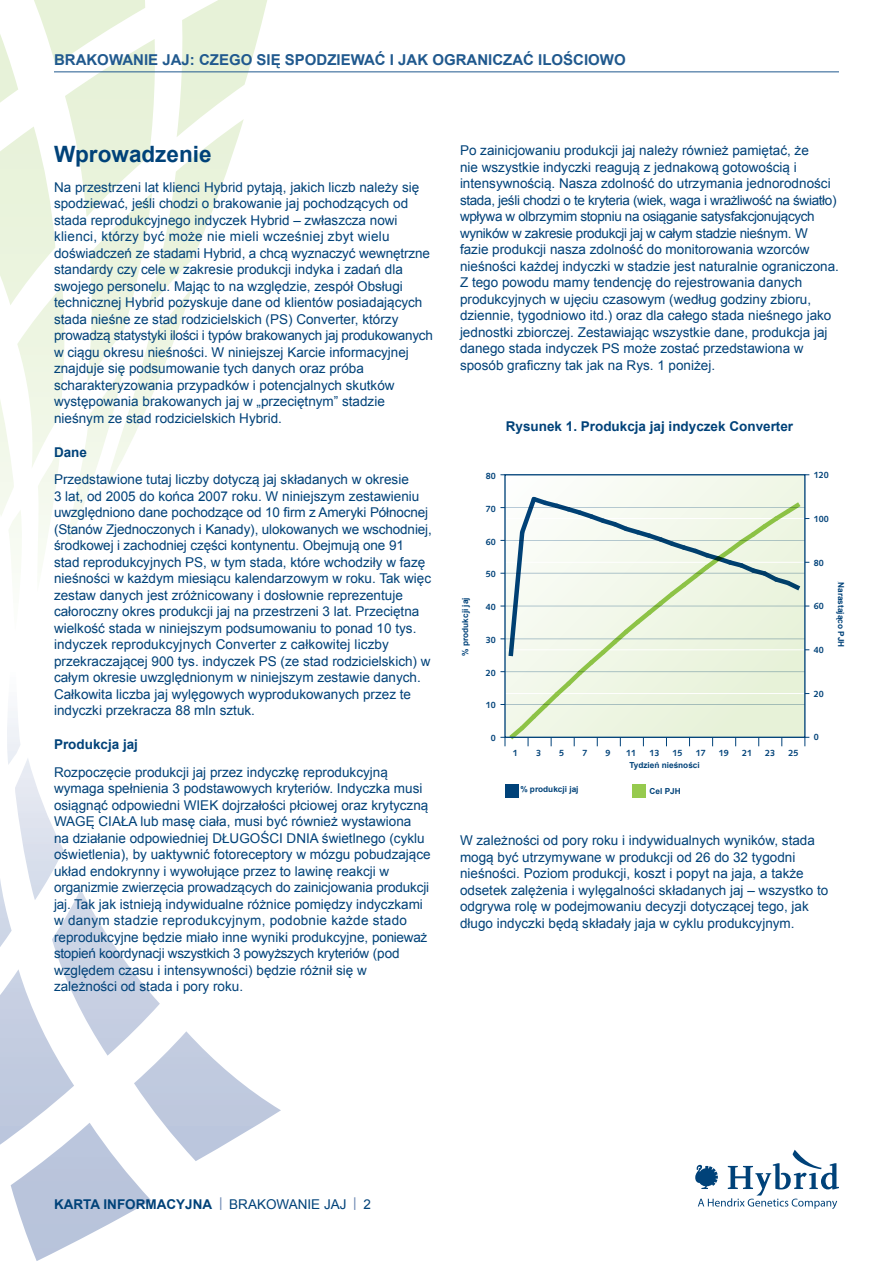
<style>
.page{position:relative;width:893px;height:1263px;background:#fff}
.page>*{position:absolute;margin:0;border:0;box-sizing:border-box;transform-origin:0 0}
.ac_top_heading{font:700 22.5px "Arial";color:#004279}
.t1{font:700 15px "Arial";color:#20598e}
.ad_body{font:13.5px/16.5px "Arial";color:#004279}
.af_image_label{font:700 13.5px "Arial";color:#004279}
.an_master_footer{font:700 13.5px "Arial";color:#004279}
.ae_para_heading{font:700 13.5px "Arial";color:#004279}
.t2{font:700 12px "Syntax";color:#004279}
.t3{font:700 9px "Syntax";color:#004279}
.ag_chart_text{font:700 8.25px "Arial";color:#004279}
.s1{font-weight:400;color:#6a86b1}
.s2{font-weight:400}
</style>
<div class="page">
<svg style="left:0;top:0;width:270px;height:568px"></svg>
<svg style="left:0;top:711px;width:281px;height:550px"></svg>
<div style="left:505px;top:475px;width:300px;height:262px;background:#f6faf1"></div>
<svg style="left:500px;top:497px;width:309px;height:249px"></svg>
<div style="left:505px;top:784px;width:13px;height:13px;background:#004279"></div>
<div style="left:632px;top:784px;width:14px;height:13px;background:#96ca4e"></div>
<svg style="left:695px;top:1150px;width:144px;height:59px"></svg>
<hr style="left:54px;top:72px;width:785px;height:1px;background:#20598e">
<p class="t1" style="left:54px;top:50px;width:573px">BRAKOWANIE JAJ: CZEGO SIĘ SPODZIEWAĆ I JAK OGRANICZAĆ ILOŚCIOWO</p>
<p class="ac_top_heading" style="left:54px;top:139px;width:159px">Wprowadzenie</p>
<p class="ad_body" style="left:54px;top:179px;width:380px">Na przestrzeni lat klienci Hybrid pytają, jakich liczb należy się spodziewać, jeśli chodzi o brakowanie jaj pochodzących od stada reprodukcyjnego indyczek Hybrid – zwłaszcza nowi klienci, którzy być może nie mieli wcześniej zbyt wielu doświadczeń ze stadami Hybrid, a chcą wyznaczyć wewnętrzne standardy czy cele w zakresie produkcji indyka i zadań dla swojego personelu. Mając to na względzie, zespół Obsługi technicznej Hybrid pozyskuje dane od klientów posiadających stada nieśne ze stad rodzicielskich (PS) Converter, którzy prowadzą statystyki ilości i typów brakowanych jaj produkowanych w ciągu okresu nieśności. W niniejszej Karcie informacyjnej znajduje się podsumowanie tych danych oraz próba scharakteryzowania przypadków i potencjalnych skutków występowania brakowanych jaj w „przeciętnym” stadzie nieśnym ze stad rodzicielskich Hybrid.</p>
<p class="ae_para_heading" style="left:54px;top:443px;width:35px">Dane</p>
<p class="ad_body" style="left:54px;top:471px;width:379px">Przedstawione tutaj liczby dotyczą jaj składanych w okresie<br>3 lat, od 2005 do końca 2007 roku. W niniejszym zestawieniu uwzględniono dane pochodzące od 10 firm z Ameryki Północnej (Stanów Zjednoczonych i Kanady), ulokowanych we wschodniej, środkowej i zachodniej części kontynentu. Obejmują one 91 stad reprodukcyjnych PS, w tym stada, które wchodziły w fazę nieśności w każdym miesiącu kalendarzowym w roku. Tak więc zestaw danych jest zróżnicowany i dosłownie reprezentuje całoroczny okres produkcji jaj na przestrzeni 3 lat. Przeciętna wielkość stada w niniejszym podsumowaniu to ponad 10 tys. indyczek reprodukcyjnych Converter z całkowitej liczby przekraczającej 900 tys. indyczek PS (ze stad rodzicielskich) w całym okresie uwzględnionym w niniejszym zestawie danych.<br>Całkowita liczba jaj wylęgowych wyprodukowanych przez te indyczki przekracza 88 mln sztuk.</p>
<p class="ae_para_heading" style="left:54px;top:736px;width:86px">Produkcja jaj</p>
<p class="ad_body" style="left:54px;top:764px;width:378px">Rozpoczęcie produkcji jaj przez indyczkę reprodukcyjną wymaga spełnienia 3 podstawowych kryteriów. Indyczka musi osiągnąć odpowiedni WIEK dojrzałości płciowej oraz krytyczną WAGĘ CIAŁA lub masę ciała, musi być również wystawiona<br>na działanie odpowiedniej DŁUGOŚCI DNIA świetlnego (cyklu oświetlenia), by uaktywnić fotoreceptory w mózgu pobudzające układ endokrynny i wywołujące przez to lawinę reakcji w organizmie zwierzęcia prowadzących do zainicjowania produkcji jaj. Tak jak istnieją indywidualne różnice pomiędzy indyczkami w danym stadzie reprodukcyjnym, podobnie każde stado reprodukcyjne będzie miało inne wyniki produkcyjne, ponieważ stopień koordynacji wszystkich 3 powyższych kryteriów (pod względem czasu i intensywności) będzie różnił się w zależności od stada i pory roku.</p>
<p class="ad_body" style="left:460px;top:142px;width:380px">Po zainicjowaniu produkcji jaj należy również pamiętać, że<br>nie wszystkie indyczki reagują z jednakową gotowością i intensywnością. Nasza zdolność do utrzymania jednorodności stada, jeśli chodzi o te kryteria (wiek, waga i wrażliwość na światło) wpływa w olbrzymim stopniu na osiąganie satysfakcjonujących wyników w zakresie produkcji jaj w całym stadzie nieśnym. W fazie produkcji nasza zdolność do monitorowania wzorców nieśności każdej indyczki w stadzie jest naturalnie ograniczona.<br>Z tego powodu mamy tendencję do rejestrowania danych produkcyjnych w ujęciu czasowym (według godziny zbioru, dziennie, tygodniowo itd.) oraz dla całego stada nieśnego jako jednostki zbiorczej. Zestawiając wszystkie dane, produkcja jaj danego stada indyczek PS może zostać przedstawiona w sposób graficzny tak jak na Rys. 1 poniżej.</p>
<p class="af_image_label" style="left:506px;top:418px;width:289px">Rysunek 1. Produkcja jaj indyczek Converter</p>
<p class="t3" style="left:486px;top:471px;width:12px">80</p>
<p class="t3" style="left:814px;top:470px;width:17px">120</p>
<p class="t3" style="left:486px;top:503px;width:12px">70</p>
<p class="t2" style="left:462px;top:653px;width:96px;rotate:-90deg">% Egg Production</p>
<p class="ag_chart_text" style="left:460px;top:656px;width:60px;rotate:-90deg">% produkcji jaj</p>
<p class="t3" style="left:486px;top:536px;width:12px">60</p>
<p class="t3" style="left:486px;top:569px;width:12px">50</p>
<p class="t3" style="left:486px;top:602px;width:12px">40</p>
<p class="t3" style="left:486px;top:634px;width:12px">30</p>
<p class="t3" style="left:486px;top:667px;width:12px">20</p>
<p class="t3" style="left:486px;top:700px;width:12px">10</p>
<p class="t3" style="left:814px;top:513px;width:17px">100</p>
<p class="t3" style="left:814px;top:557px;width:12px">80</p>
<p class="t3" style="left:814px;top:601px;width:12px">60</p>
<p class="t3" style="left:814px;top:645px;width:12px">40</p>
<p class="t3" style="left:814px;top:688px;width:12px">20</p>
<p class="t2" style="left:845px;top:581px;width:51px;rotate:90deg">Cum EPH</p>
<p class="ag_chart_text" style="left:846px;top:582px;width:67px;rotate:90deg">Narastająco PJH</p>
<p class="t3" style="left:491px;top:733px;width:7px">0</p>
<p class="t3" style="left:814px;top:732px;width:7px">0</p>
<p class="t3" style="left:513px;top:747px;width:7px">1</p>
<p class="t3" style="left:536px;top:747px;width:7px">3</p>
<p class="t3" style="left:559px;top:747px;width:7px">5</p>
<p class="t3" style="left:582px;top:747px;width:7px">7</p>
<p class="t3" style="left:606px;top:747px;width:7px">9</p>
<p class="t3" style="left:626px;top:747px;width:12px">11</p>
<p class="t3" style="left:649px;top:747px;width:12px">13</p>
<p class="t3" style="left:673px;top:747px;width:12px">15</p>
<p class="t3" style="left:696px;top:747px;width:12px">17</p>
<p class="t3" style="left:719px;top:747px;width:12px">19</p>
<p class="t3" style="left:742px;top:747px;width:12px">21</p>
<p class="t3" style="left:765px;top:747px;width:12px">23</p>
<p class="t3" style="left:788px;top:747px;width:12px">25</p>
<p class="ag_chart_text" style="left:629px;top:759px;width:72px">Tydzień nieśności</p>
<p class="t2" style="left:631px;top:761px;width:64px">Week of lay</p>
<p class="t2" style="left:525px;top:783px;width:96px">% Egg Production</p>
<p class="t2" style="left:653px;top:783px;width:51px">EPH Goal</p>
<p class="ad_body" style="left:460px;top:832px;width:370px">W zależności od pory roku i indywidualnych wyników, stada mogą być utrzymywane w produkcji od 26 do 32 tygodni nieśności. Poziom produkcji, koszt i popyt na jaja, a także odsetek zalężenia i wylęgalności składanych jaj – wszystko to odgrywa rolę w podejmowaniu decyzji dotyczącej tego, jak długo indyczki będą składały jaja w cyklu produkcyjnym.</p>
<p class="ag_chart_text" style="left:520px;top:784px;width:60px">% produkcji jaj</p>
<p class="ag_chart_text" style="left:650px;top:785px;width:33px">Cel PJH</p>
<p class="an_master_footer" style="left:54px;top:1195px;width:319px">KARTA INFORMACYJNA <span class="s1">|</span> <span class="s2">BRAKOWANIE JAJ</span> <span class="s1">|</span> <span class="s2">2</span></p>
</div>
